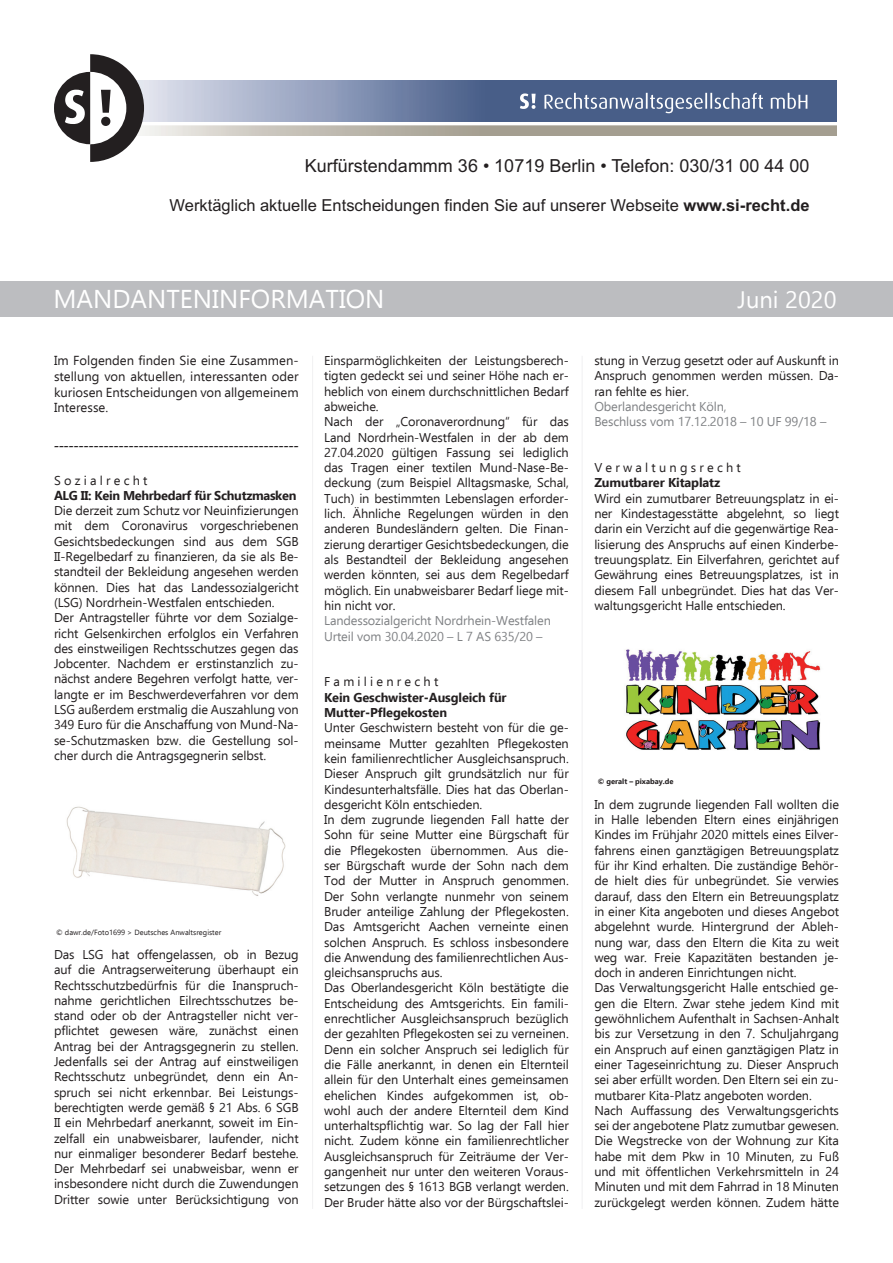
<style>
.page{position:relative;width:893px;height:1263px;background:#fff}
.page>*{position:absolute;margin:0;border:0;box-sizing:border-box;transform-origin:0 0}
.t1{font:25.8px "Ebrima";color:#fff}
.t2{font:23.7px "Ebrima";color:#fff}
.t3{font:18px "Arial";color:#231f20}
.t4{font:16.5px "Arial";color:#231f20}
.t5{font:italic 15px "Times New Roman";color:#231f20}
.t6{font:13.05px/15.6px "Ebrima";color:#231f20;text-align:justify}
.t7{font:12.75px/15.3px "Ebrima";letter-spacing:-.01em;color:#231f20}
.t8{font:12.75px/15.3px "Ebrima";letter-spacing:-.01em;color:#808285}
.t9{font:700 12.75px/15.3px "Ebrima";letter-spacing:-.01em;color:#231f20}
.t10{font:7.5px "Ebrima";color:#231f20}
.t11{font:700 7.5px "Ebrima";color:#231f20}
.s1{font-weight:700}
</style>
<div class="page">
<div style="left:0;top:281px;width:893px;height:35px;background:#bcbdc0"></div>
<hr style="left:312px;top:356px;width:1px;height:853px;background:#bcbdc0">
<hr style="left:582px;top:356px;width:1px;height:853px;background:#bcbdc0">
<img style="left:66px;top:806px;width:220px;height:90px">
<img style="left:626px;top:649px;width:195px;height:101px">
<img style="left:144px;top:80px;width:692px;height:41px">
<svg style="left:520px;top:93px;width:287px;height:20px;background:#6f80a1"></svg>
<svg style="left:54px;top:54px;width:90px;height:108px"></svg>
<h3 class="t3" style="left:305px;top:154px;width:506px">Kurfürstendammm 36 • 10719 Berlin • Telefon: 030/31 00 44 00</h3>
<p class="t4" style="left:170px;top:194px;width:641px">Werktäglich aktuelle Entscheidungen finden Sie auf unserer Webseite <span class="s1">www.si-recht.de</span></p>
<h1 class="t1" style="left:53px;top:280px;width:333px">MANDANTENINFORMATION</h1>
<h2 class="t2" style="left:738px;top:282px;width:100px">Juni 2020</h2>
<p class="t6" style="left:54px;top:352px;width:246px">Im Folgenden finden Sie eine Zusammen&shy;stellung von aktuellen, interessanten oder kuriosen Entscheidungen von allgemeinem Interesse.</p>
<p class="t5" style="left:54px;top:434px;width:246px">-------------------------------------------------</p>
<p class="t7" style="left:54px;top:472px;width:95px">S o z i a l r e c h t</p>
<p class="t9" style="left:54px;top:487px;width:244px">ALG II: Kein Mehrbedarf für Schutzmasken</p>
<p class="t7" style="left:54px;top:503px;width:246px">Die derzeit zum Schutz vor Neuinfizierungen mit dem Coronavirus vorgeschriebenen Gesichtsbedeckungen sind aus dem SGB II-Regelbedarf zu finanzieren, da sie als Be&shy;standteil der Bekleidung angesehen werden können. Dies hat das Landessozialgericht (LSG) Nordrhein-Westfalen entschieden.<br>Der Antragsteller führte vor dem Sozialge&shy;richt Gelsenkirchen erfolglos ein Verfahren des einstweiligen Rechtsschutzes gegen das Jobcenter. Nachdem er erstinstanzlich zu&shy;nächst andere Begehren verfolgt hatte, ver&shy;langte er im Beschwerdeverfahren vor dem LSG außerdem erstmalig die Auszahlung von 349 Euro für die Anschaffung von Mund-Na&shy;se-Schutzmasken bzw. die Gestellung sol&shy;cher durch die Antragsgegnerin selbst.</p>
<p class="t10" style="left:56px;top:927px;width:167px">© dawr.de/Foto1699 &gt; Deutsches Anwaltsregister</p>
<p class="t7" style="left:54px;top:946px;width:246px;text-align:justify">Das LSG hat offengelassen, ob in Bezug auf die Antragserweiterung überhaupt ein Rechtsschutzbedürfnis für die Inanspruch&shy;nahme gerichtlichen Eilrechtsschutzes be&shy;stand oder ob der Antragsteller nicht ver&shy;pflichtet gewesen wäre, zunächst einen Antrag bei der Antragsgegnerin zu stellen.<br>Jedenfalls sei der Antrag auf einstweiligen Rechtsschutz unbegründet, denn ein An&shy;spruch sei nicht erkennbar. Bei Leistungs&shy;berechtigten werde gemäß § 21 Abs. 6 SGB II ein Mehrbedarf anerkannt, soweit im Ein&shy;zelfall ein unabweisbarer, laufender, nicht nur einmaliger besonderer Bedarf bestehe.<br>Der Mehrbedarf sei unabweisbar, wenn er insbesondere nicht durch die Zuwendungen Dritter sowie unter Berücksichtigung von</p>
<p class="t7" style="left:324px;top:352px;width:246px">Einsparmöglichkeiten der Leistungsberech&shy;tigten gedeckt sei und seiner Höhe nach er&shy;heblich von einem durchschnittlichen Bedarf abweiche.<br>Nach der „Coronaverordnung“ für das Land Nordrhein-Westfalen in der ab dem 27.04.2020 gültigen Fassung sei lediglich das Tragen einer textilen Mund-Nase-Be&shy;deckung (zum Beispiel Alltagsmaske, Schal, Tuch) in bestimmten Lebenslagen erforder&shy;lich. Ähnliche Regelungen würden in den anderen Bundesländern gelten. Die Finan&shy;zierung derartiger Gesichtsbedeckungen, die als Bestandteil der Bekleidung angesehen werden könnten, sei aus dem Regelbedarf möglich. Ein unabweisbarer Bedarf liege mit&shy;hin nicht vor.</p>
<p class="t8" style="left:324px;top:613px;width:228px">Landessozialgericht Nordrhein-Westfalen<br>Urteil vom 30.04.2020 – L 7 AS 635/20 –</p>
<p class="t7" style="left:324px;top:674px;width:116px">F a m i l i e n r e c h t</p>
<p class="t9" style="left:324px;top:689px;width:184px">Kein Geschwister-Ausgleich für<br>Mutter-Pflegekosten</p>
<p class="t7" style="left:324px;top:720px;width:246px">Unter Geschwistern besteht von für die ge&shy;meinsame Mutter gezahlten Pflegekosten kein familienrechtlicher Ausgleichsanspruch.<br>Dieser Anspruch gilt grundsätzlich nur für Kindesunterhaltsfälle. Dies hat das Oberlan&shy;desgericht Köln entschieden.<br>In dem zugrunde liegenden Fall hatte der Sohn für seine Mutter eine Bürgschaft für die Pflegekosten übernommen. Aus die&shy;ser Bürgschaft wurde der Sohn nach dem Tod der Mutter in Anspruch genommen.<br>Der Sohn verlangte nunmehr von seinem Bruder anteilige Zahlung der Pflegekosten.<br>Das Amtsgericht Aachen verneinte einen solchen Anspruch. Es schloss insbesondere die Anwendung des familienrechtlichen Aus&shy;gleichsanspruchs aus.<br>Das Oberlandesgericht Köln bestätigte die Entscheidung des Amtsgerichts. Ein famili&shy;enrechtlicher Ausgleichsanspruch bezüglich der gezahlten Pflegekosten sei zu verneinen.<br>Denn ein solcher Anspruch sei lediglich für die Fälle anerkannt, in denen ein Elternteil allein für den Unterhalt eines gemeinsamen ehelichen Kindes aufgekommen ist, ob&shy;wohl auch der andere Elternteil dem Kind unterhaltspflichtig war. So lag der Fall hier nicht. Zudem könne ein familienrechtlicher Ausgleichsanspruch für Zeiträume der Ver&shy;gangenheit nur unter den weiteren Voraus&shy;setzungen des § 1613 BGB verlangt werden.<br>Der Bruder hätte also vor der Bürgschaftslei-</p>
<p class="t7" style="left:594px;top:352px;width:246px;text-align:justify">stung in Verzug gesetzt oder auf Auskunft in Anspruch genommen werden müssen. Da&shy;ran fehlte es hier.</p>
<p class="t8" style="left:594px;top:398px;width:234px">Oberlandesgericht Köln,<br>Beschluss vom 17.12.2018 – 10 UF 99/18 –</p>
<p class="t7" style="left:594px;top:460px;width:148px">V e r w a l t u n g s r e c h t</p>
<p class="t9" style="left:594px;top:475px;width:127px">Zumutbarer Kitaplatz</p>
<p class="t7" style="left:594px;top:490px;width:246px;text-align:justify">Wird ein zumutbarer Betreuungsplatz in ei&shy;ner Kindestagesstätte abgelehnt, so liegt darin ein Verzicht auf die gegenwärtige Rea&shy;lisierung des Anspruchs auf einen Kinderbe&shy;treuungsplatz. Ein Eilverfahren, gerichtet auf Gewährung eines Betreuungsplatzes, ist in diesem Fall unbegründet. Dies hat das Ver&shy;waltungsgericht Halle entschieden.</p>
<p class="t11" style="left:598px;top:776px;width:77px">© geralt – pixabay.de</p>
<p class="t7" style="left:594px;top:796px;width:246px">In dem zugrunde liegenden Fall wollten die in Halle lebenden Eltern eines einjährigen Kindes im Frühjahr 2020 mittels eines Eilver&shy;fahrens einen ganztägigen Betreuungsplatz für ihr Kind erhalten. Die zuständige Behör&shy;de hielt dies für unbegründet. Sie verwies darauf, dass den Eltern ein Betreuungsplatz in einer Kita angeboten und dieses Angebot abgelehnt wurde. Hintergrund der Ableh&shy;nung war, dass den Eltern die Kita zu weit weg war. Freie Kapazitäten bestanden je&shy;doch in anderen Einrichtungen nicht.<br>Das Verwaltungsgericht Halle entschied ge&shy;gen die Eltern. Zwar stehe jedem Kind mit gewöhnlichem Aufenthalt in Sachsen-Anhalt bis zur Versetzung in den 7. Schuljahrgang ein Anspruch auf einen ganztägigen Platz in einer Tageseinrichtung zu. Dieser Anspruch sei aber erfüllt worden. Den Eltern sei ein zu&shy;mutbarer Kita-Platz angeboten worden.<br>Nach Auffassung des Verwaltungsgerichts sei der angebotene Platz zumutbar gewesen.<br>Die Wegstrecke von der Wohnung zur Kita habe mit dem Pkw in 10 Minuten, zu Fuß und mit öffentlichen Verkehrsmitteln in 24<br>Minuten und mit dem Fahrrad in 18 Minuten zurückgelegt werden können. Zudem hätte</p>
</div>
